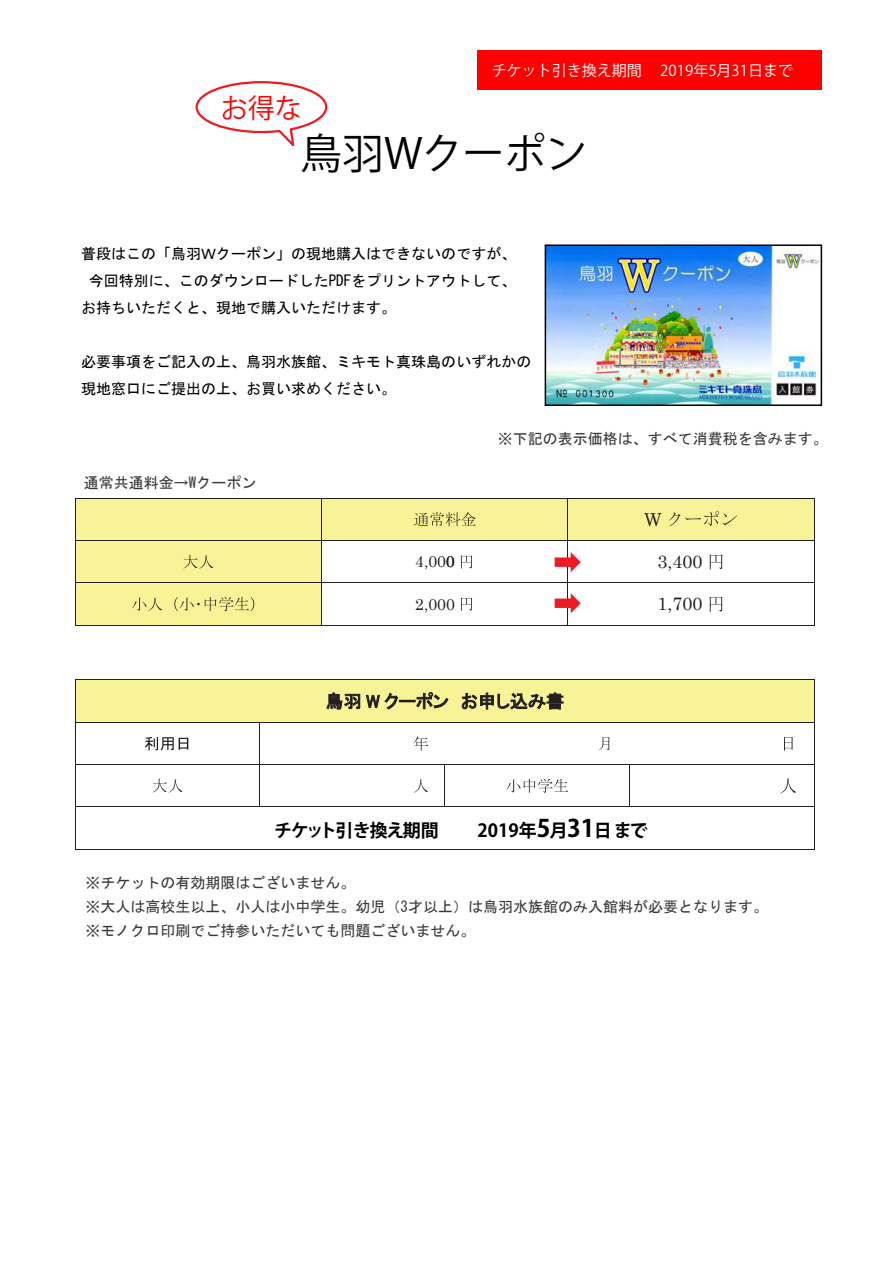
<style>
.page{position:relative;width:893px;height:1263px;background:#fff}
.page>*{position:absolute;margin:0;border:0;box-sizing:border-box;transform-origin:0 0}
.t1{font:42px "Shin Go Pro Bold 90 msp 90 ms RKSJ H";letter-spacing:-.02em;color:#000}
.t2{font:27px "Shin Go Pro Bold 90 msp 90 ms RKSJ H";color:#f00}
.t3{font:700 18px "Koz Go Pro";letter-spacing:-.065em;color:#000}
.t4{font:18px "Century";color:#231f20}
.t5{font:15.9px "Century";color:#231f20}
.t6{font:15px/27px "MS Gothic";color:#000}
.t7{font:15px/24px "MS Gothic";color:#3a393b}
.t8{font:15px "Shin Go Pro Bold 90 msp 90 ms RKSJ H";color:#fff}
.s1{font-size:24px}
</style>
<div class="page">
<div style="left:76px;top:498px;width:245px;height:8px;background:#f9f397"></div>
<div style="left:76px;top:506px;width:7px;height:27px;background:#f9f397"></div>
<div style="left:314px;top:506px;width:7px;height:27px;background:#f9f397"></div>
<div style="left:76px;top:533px;width:245px;height:7px;background:#f9f397"></div>
<div style="left:83px;top:506px;width:231px;height:27px;background:#f9f397"></div>
<div style="left:322px;top:498px;width:246px;height:8px;background:#f9f397"></div>
<div style="left:322px;top:506px;width:8px;height:27px;background:#f9f397"></div>
<div style="left:560px;top:506px;width:8px;height:27px;background:#f9f397"></div>
<div style="left:322px;top:533px;width:246px;height:7px;background:#f9f397"></div>
<div style="left:330px;top:506px;width:230px;height:27px;background:#f9f397"></div>
<svg style="left:414px;top:512px;width:62px;height:15px"></svg>
<div style="left:568px;top:498px;width:246px;height:8px;background:#f9f397"></div>
<div style="left:568px;top:506px;width:8px;height:27px;background:#f9f397"></div>
<div style="left:806px;top:506px;width:8px;height:27px;background:#f9f397"></div>
<div style="left:568px;top:533px;width:246px;height:7px;background:#f9f397"></div>
<div style="left:576px;top:506px;width:230px;height:27px;background:#f9f397"></div>
<svg style="left:669px;top:511px;width:68px;height:15px"></svg>
<hr style="left:75px;top:498px;width:739px;height:1px;background:#231f20">
<hr style="left:75px;top:498px;width:1px;height:42px;background:#231f20">
<hr style="left:321px;top:498px;width:1px;height:42px;background:#231f20">
<hr style="left:567px;top:498px;width:1px;height:42px;background:#231f20">
<hr style="left:814px;top:498px;width:1px;height:42px;background:#231f20">
<div style="left:76px;top:541px;width:245px;height:7px;background:#f9f397"></div>
<div style="left:76px;top:548px;width:7px;height:27px;background:#f9f397"></div>
<div style="left:314px;top:548px;width:7px;height:27px;background:#f9f397"></div>
<div style="left:76px;top:575px;width:245px;height:7px;background:#f9f397"></div>
<div style="left:83px;top:548px;width:231px;height:27px;background:#f9f397"></div>
<svg style="left:183px;top:555px;width:31px;height:14px"></svg>
<svg style="left:461px;top:555px;width:11px;height:14px"></svg>
<svg style="left:710px;top:554px;width:13px;height:16px"></svg>
<hr style="left:75px;top:540px;width:739px;height:1px;background:#231f20">
<hr style="left:75px;top:541px;width:1px;height:41px;background:#231f20">
<hr style="left:321px;top:541px;width:1px;height:41px;background:#231f20">
<hr style="left:567px;top:541px;width:1px;height:41px;background:#231f20">
<hr style="left:814px;top:541px;width:1px;height:41px;background:#231f20">
<div style="left:76px;top:583px;width:245px;height:7px;background:#f9f397"></div>
<div style="left:76px;top:590px;width:7px;height:27px;background:#f9f397"></div>
<div style="left:314px;top:590px;width:7px;height:27px;background:#f9f397"></div>
<div style="left:76px;top:617px;width:245px;height:8px;background:#f9f397"></div>
<div style="left:83px;top:590px;width:231px;height:27px;background:#f9f397"></div>
<svg style="left:132px;top:597px;width:122px;height:14px"></svg>
<svg style="left:461px;top:598px;width:11px;height:13px"></svg>
<svg style="left:710px;top:597px;width:13px;height:15px"></svg>
<hr style="left:75px;top:582px;width:739px;height:1px;background:#231f20">
<hr style="left:75px;top:583px;width:1px;height:43px;background:#231f20">
<hr style="left:75px;top:625px;width:246px;height:1px;background:#231f20">
<hr style="left:321px;top:583px;width:1px;height:43px;background:#231f20">
<hr style="left:322px;top:625px;width:245px;height:1px;background:#231f20">
<hr style="left:567px;top:583px;width:1px;height:43px;background:#231f20">
<hr style="left:568px;top:625px;width:246px;height:1px;background:#231f20">
<hr style="left:814px;top:583px;width:1px;height:43px;background:#231f20">
<div style="left:76px;top:680px;width:738px;height:8px;background:#f9f397"></div>
<div style="left:76px;top:688px;width:7px;height:27px;background:#f9f397"></div>
<div style="left:806px;top:688px;width:8px;height:27px;background:#f9f397"></div>
<div style="left:76px;top:715px;width:738px;height:7px;background:#f9f397"></div>
<div style="left:83px;top:688px;width:723px;height:27px;background:#f9f397"></div>
<svg style="left:326px;top:692px;width:34px;height:18px"></svg>
<svg style="left:366px;top:692px;width:82px;height:18px"></svg>
<svg style="left:462px;top:692px;width:102px;height:18px"></svg>
<hr style="left:75px;top:680px;width:739px;height:1px;background:#231f20">
<hr style="left:75px;top:680px;width:1px;height:42px;background:#231f20">
<hr style="left:814px;top:680px;width:1px;height:42px;background:#231f20">
<svg style="left:145px;top:737px;width:43px;height:13px"></svg>
<svg style="left:413px;top:737px;width:15px;height:14px"></svg>
<svg style="left:599px;top:737px;width:11px;height:13px"></svg>
<svg style="left:784px;top:737px;width:9px;height:14px"></svg>
<hr style="left:75px;top:722px;width:739px;height:1px;background:#231f20">
<hr style="left:75px;top:723px;width:1px;height:41px;background:#231f20">
<hr style="left:260px;top:723px;width:1px;height:41px;background:#231f20">
<hr style="left:814px;top:723px;width:1px;height:41px;background:#231f20">
<svg style="left:153px;top:779px;width:30px;height:14px"></svg>
<svg style="left:414px;top:779px;width:14px;height:14px"></svg>
<svg style="left:506px;top:778px;width:62px;height:15px"></svg>
<svg style="left:780px;top:779px;width:16px;height:15px"></svg>
<hr style="left:75px;top:764px;width:739px;height:1px;background:#231f20">
<hr style="left:75px;top:765px;width:1px;height:42px;background:#231f20">
<hr style="left:260px;top:765px;width:1px;height:42px;background:#231f20">
<hr style="left:444px;top:765px;width:1px;height:42px;background:#231f20">
<hr style="left:629px;top:765px;width:1px;height:42px;background:#231f20">
<hr style="left:814px;top:765px;width:1px;height:42px;background:#231f20">
<hr style="left:75px;top:807px;width:739px;height:1px;background:#231f20">
<hr style="left:75px;top:807px;width:1px;height:43px;background:#231f20">
<hr style="left:75px;top:849px;width:739px;height:1px;background:#231f20">
<hr style="left:814px;top:807px;width:1px;height:43px;background:#231f20">
<svg style="left:554px;top:593px;width:27px;height:20px"></svg>
<svg style="left:554px;top:552px;width:27px;height:20px"></svg>
<svg style="left:195px;top:81px;width:133px;height:66px"></svg>
<img style="left:548px;top:247px;width:271px;height:156px">
<div style="left:545px;top:244px;width:277px;height:162px;border:2px solid #000"></div>
<div style="left:477px;top:50px;width:345px;height:40px;background:#f00"></div>
<h2 class="t2" style="left:221px;top:93px;width:82px">お得な</h2>
<p class="t8" style="left:492px;top:62px;width:303px">チケット引き換え期間 　2019年5月31日まで</p>
<h1 class="t1" style="left:300px;top:130px;width:288px">鳥羽Wクーポン</h1>
<p class="t6" style="left:81px;top:240px;width:436px">普段はこの「鳥羽Ｗクーポン」の現地購入はできないのですが、</p>
<p class="t6" style="left:89px;top:267px;width:429px">今回特別に、このダウンロードしたPDFをプリントアウトして、</p>
<p class="t6" style="left:81px;top:294px;width:316px">お持ちいただくと、現地で購入いただけます。</p>
<p class="t6" style="left:81px;top:348px;width:451px">必要事項をご記入の上、鳥羽水族館、ミキモト真珠島のいずれかの現地窓口にご提出の上、お買い求めください。</p>
<p class="t7" style="left:84px;top:470px;width:174px">通常共通料金→Wクーポン</p>
<p class="t7" style="left:498px;top:427px;width:331px">※下記の表示価格は、すべて消費税を含みます。</p>
<p class="t4" style="left:644px;top:504px;width:19px">W</p>
<p class="t5" style="left:415px;top:548px;width:41px">4,000</p>
<p class="t4" style="left:657px;top:547px;width:47px">3,400</p>
<p class="t5" style="left:415px;top:591px;width:41px">2,000</p>
<p class="t4" style="left:657px;top:589px;width:47px">1,700</p>
<p class="t3" style="left:274px;top:818px;width:166px">チケット引き換え期間</p>
<p class="t3" style="left:477px;top:819px;width:172px">2019年<span class="s1">5</span>月<span class="s1">31</span>日 まで</p>
<p class="t7" style="left:85px;top:871px;width:684px">※チケットの有効期限はございません。<br>※大人は高校生以上、小人は小中学生。幼児（3才以上）は鳥羽水族館のみ入館料が必要となります。※モノクロ印刷でご持参いただいても問題ございません。</p>
</div>
